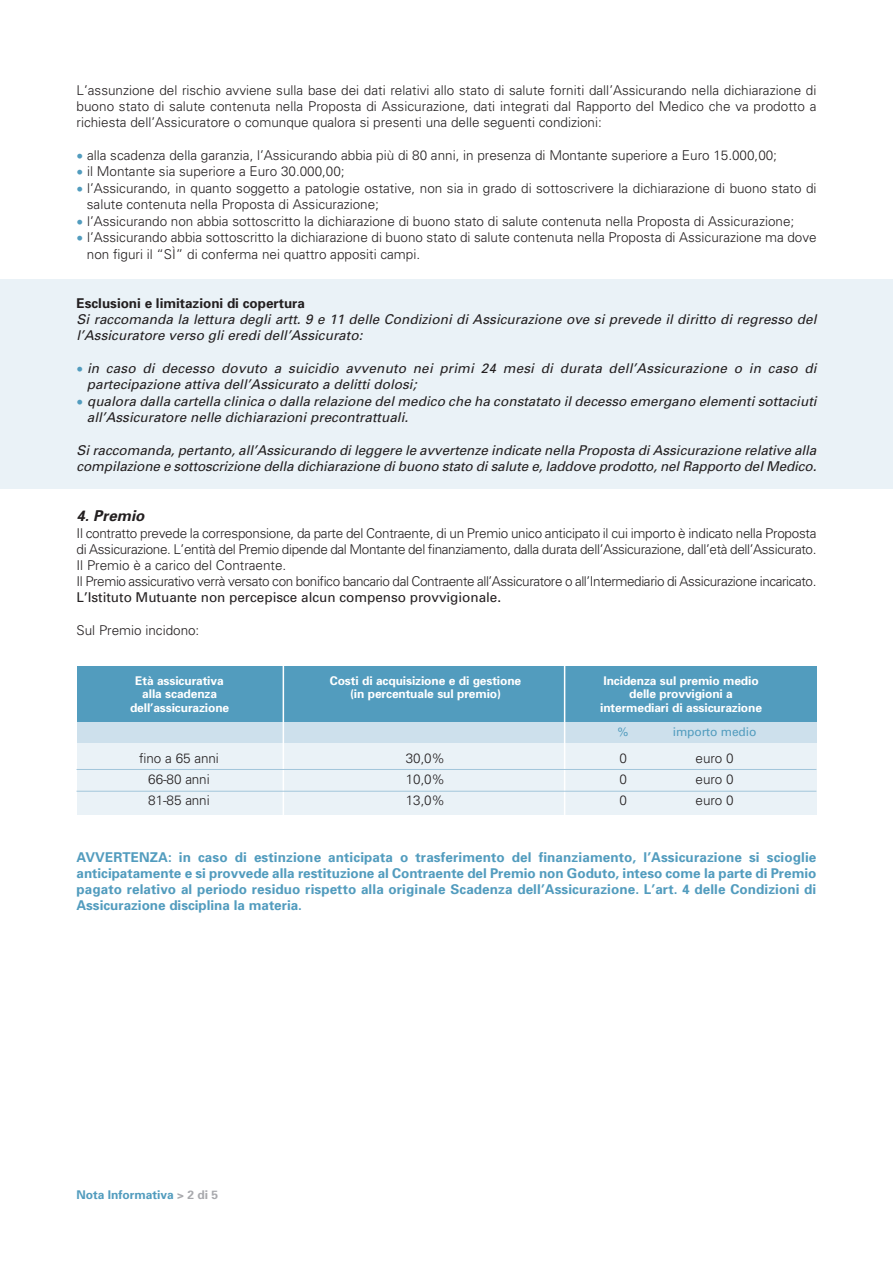
<style>
.page{position:relative;width:893px;height:1263px;background:#fff}
.page>*{position:absolute;margin:0;border:0;box-sizing:border-box;transform-origin:0 0}
.t1{font:italic 700 15px "Univers";letter-spacing:.005em;color:#231f20}
.t2{font:300 13.5px/16.2px "Univers";color:#231f20}
.t3{font:italic 13.5px/16.2px "Univers";color:#231f20}
.t4{font:300 13.5px/16.2px "Univers";letter-spacing:-.025em;color:#231f20}
.t5{font:700 13.5px/16.2px "Univers";color:#529cbe;text-align:justify}
.t6{font:13.5px "Univers";color:#231f20}
.t7{font:700 13.5px "Univers";color:#231f20}
.t8{font:700 12px "Univers";letter-spacing:-.01em;color:#fff}
.t9{font:700 12px "Univers";color:#529cbe}
.t10{font:12px "Univers";letter-spacing:-.01em;color:#529cbe}
.s1{color:#529cbe}
.s2{font-weight:300;font-style:normal;color:#529cbe}
.s3{color:#a8a9ad}
</style>
<div class="page">
<div style="left:0;top:279px;width:893px;height:209px;background:#eaf2f7"></div>
<div style="left:77px;top:666px;width:739px;height:86px;background:#529cbe"></div>
<div style="left:77px;top:742px;width:739px;height:73px;background:#eaf2f7"></div>
<div style="left:77px;top:722px;width:739px;height:21px;background:#cde0ec"></div>
<hr style="left:283px;top:660px;width:1px;height:162px;background:#fff">
<hr style="left:564px;top:660px;width:1px;height:162px;background:#fff">
<hr style="left:77px;top:769px;width:739px;height:1px;background:#a2c6db">
<hr style="left:77px;top:791px;width:739px;height:1px;background:#a2c6db">
<p class="t2" style="left:77px;top:83px;width:741px;text-align:justify">L’assunzione del rischio avviene sulla base dei dati relativi allo stato di salute forniti dall’Assicurando nella dichiarazione di buono stato di salute contenuta nella Proposta di Assicurazione, dati integrati dal Rapporto del Medico che va prodotto a richiesta dell’Assicuratore o comunque qualora si presenti una delle seguenti condizioni:</p>
<p class="t2" style="left:77px;top:148px;width:702px"><span class="s1">•</span> alla scadenza della garanzia, l’Assicurando abbia più di 80 anni, in presenza di Montante superiore a Euro 15.000,00;</p>
<p class="t2" style="left:77px;top:165px;width:270px"><span class="s1">•</span> il Montante sia superiore a Euro 30.000,00;</p>
<p class="t2" style="left:87px;top:181px;width:731px;text-indent:-10px"><span class="s1">•</span> l’Assicurando, in quanto soggetto a patologie ostative, non sia in grado di sottoscrivere la dichiarazione di buono stato di salute contenuta nella Proposta di Assicurazione;</p>
<p class="t2" style="left:77px;top:214px;width:719px"><span class="s1">•</span> l’Assicurando non abbia sottoscritto la dichiarazione di buono stato di salute contenuta nella Proposta di Assicurazione;</p>
<p class="t2" style="left:87px;top:231px;width:731px;text-indent:-10px"><span class="s1">•</span> l’Assicurando abbia sottoscritto la dichiarazione di buono stato di salute contenuta nella Proposta di Assicurazione ma dove non figuri il “SÌ” di conferma nei quattro appositi campi.</p>
<p class="t7" style="left:77px;top:298px;width:230px">Esclusioni e limitazioni di copertura</p>
<p class="t3" style="left:77px;top:312px;width:741px">Si raccomanda la lettura degli artt. 9 e 11 delle Condizioni di Assicurazione ove si prevede il diritto di regresso del l’Assicuratore verso gli eredi dell’Assicurato:</p>
<p class="t3" style="left:87px;top:361px;width:731px;text-indent:-10px"><span class="s2">•</span> in caso di decesso dovuto a suicidio avvenuto nei primi 24 mesi di durata dell’Assicurazione o in caso di partecipazione attiva dell’Assicurato a delitti dolosi;</p>
<p class="t3" style="left:87px;top:394px;width:731px;text-indent:-10px"><span class="s2">•</span> qualora dalla cartella clinica o dalla relazione del medico che ha constatato il decesso emergano elementi sottaciuti all’Assicuratore nelle dichiarazioni precontrattuali.</p>
<p class="t3" style="left:77px;top:443px;width:741px">Si raccomanda, pertanto, all’Assicurando di leggere le avvertenze indicate nella Proposta di Assicurazione relative alla compilazione e sottoscrizione della dichiarazione di buono stato di salute e, laddove prodotto, nel Rapporto del Medico.</p>
<p class="t1" style="left:77px;top:510px;width:69px">4. Premio</p>
<p class="t4" style="left:77px;top:526px;width:741px">Il contratto prevede la corresponsione, da parte del Contraente, di un Premio unico anticipato il cui importo è indicato nella Proposta di Assicurazione. L’entità del Premio dipende dal Montante del finanziamento, dalla durata dell’Assicurazione, dall’età dell’Assicurato.<br>Il Premio è a carico del Contraente.<br>Il Premio assicurativo verrà versato con bonifico bancario dal Contraente all’Assicuratore o all’Intermediario di Assicurazione incaricato.</p>
<p class="t6" style="left:77px;top:593px;width:426px">L’Istituto Mutuante non percepisce alcun compenso provvigionale.</p>
<p class="t2" style="left:77px;top:623px;width:124px">Sul Premio incidono:</p>
<p class="t8" style="left:135px;top:676px;width:90px">Età assicurativa</p>
<p class="t8" style="left:330px;top:676px;width:193px">Costi di acquisizione e di gestione</p>
<p class="t8" style="left:604px;top:676px;width:157px">Incidenza sul premio medio</p>
<p class="t8" style="left:142px;top:690px;width:76px">alla scadenza</p>
<p class="t8" style="left:350px;top:690px;width:152px">(in percentuale sul premio)</p>
<p class="t8" style="left:629px;top:690px;width:105px">delle provvigioni a</p>
<p class="t8" style="left:130px;top:703px;width:101px">dell’assicurazione</p>
<p class="t8" style="left:600px;top:703px;width:163px">intermediari di assicurazione</p>
<p class="t10" style="left:618px;top:727px;width:12px">%</p>
<p class="t10" style="left:673px;top:727px;width:85px">importo medio</p>
<p class="t2" style="left:139px;top:751px;width:81px">fino a 65 anni</p>
<p class="t2" style="left:406px;top:751px;width:41px">30,0%</p>
<p class="t2" style="left:620px;top:751px;width:9px">0</p>
<p class="t2" style="left:696px;top:751px;width:39px">euro 0</p>
<p class="t2" style="left:148px;top:772px;width:63px">66-80 anni</p>
<p class="t2" style="left:406px;top:772px;width:41px">10,0%</p>
<p class="t2" style="left:620px;top:772px;width:9px">0</p>
<p class="t2" style="left:696px;top:772px;width:39px">euro 0</p>
<p class="t2" style="left:148px;top:793px;width:63px">81-85 anni</p>
<p class="t2" style="left:406px;top:793px;width:41px">13,0%</p>
<p class="t2" style="left:620px;top:793px;width:9px">0</p>
<p class="t2" style="left:696px;top:793px;width:39px">euro 0</p>
<p class="t5" style="left:76px;top:850px;width:741px">AVVERTENZA: in caso di estinzione anticipata o trasferimento del finanziamento, l’Assicurazione si scioglie anticipatamente e si provvede alla restituzione al Contraente del Premio non Goduto, inteso come la parte di Premio pagato relativo al periodo residuo rispetto alla originale Scadenza dell’Assicurazione. L’art. 4 delle Condizioni di Assicurazione disciplina la materia.</p>
<p class="t9" style="left:77px;top:1191px;width:143px">Nota Informativa <span class="s3">&gt; 2 di 5</span></p>
</div>
